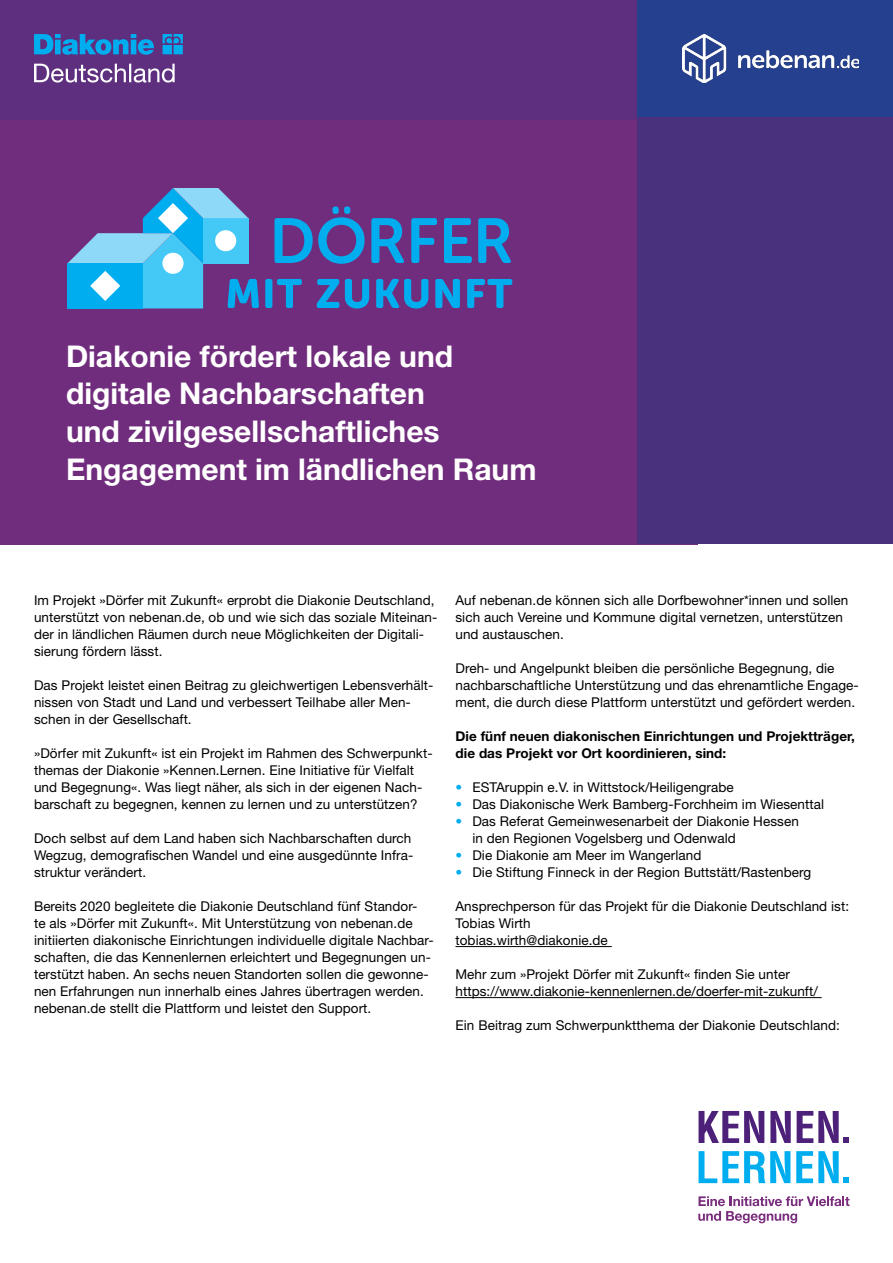
<style>
.page{position:relative;width:893px;height:1263px;background:#fff}
.page>*{position:absolute;margin:0;border:0;box-sizing:border-box;transform-origin:0 0}
.t1{font:700 30px/37.8px "Helvetica Neue LT Pro";color:#fff}
.t2{font:13.5px/17px "Helvetica Neue LT Pro";letter-spacing:.005em;color:#000}
.t3{font:700 13.5px/17px "Helvetica Neue LT Pro";letter-spacing:.005em;color:#000}
.s1{color:#00aeef}
</style>
<div class="page">
<div style="left:0;top:88px;width:697px;height:456px;background:#712d7d"></div>
<div style="left:0;top:0;width:697px;height:119px;background:#5e2f7e"></div>
<div style="left:638px;top:0;width:255px;height:119px;background:#25408f"></div>
<div style="left:638px;top:118px;width:255px;height:426px;background:#4a317e"></div>
<svg style="left:34px;top:64px;width:141px;height:19px"></svg>
<svg style="left:34px;top:34px;width:149px;height:21px"></svg>
<hr style="left:455px;top:946px;width:157px;height:1px;background:#000">
<hr style="left:455px;top:997px;width:367px;height:1px;background:#000">
<img style="left:683px;top:34px;width:176px;height:48px">
<svg style="left:274px;top:207px;width:91px;height:57px"></svg>
<svg style="left:371px;top:218px;width:33px;height:45px"></svg>
<svg style="left:411px;top:218px;width:26px;height:45px"></svg>
<svg style="left:444px;top:218px;width:28px;height:45px"></svg>
<svg style="left:478px;top:218px;width:33px;height:45px"></svg>
<svg style="left:68px;top:188px;width:191px;height:120px"></svg>
<div style="left:265px;top:279px;width:7px;height:29px;background:#00aeef;border-radius:2px"></div>
<svg style="left:277px;top:279px;width:25px;height:29px"></svg>
<svg style="left:317px;top:279px;width:22px;height:29px"></svg>
<svg style="left:345px;top:279px;width:24px;height:29px"></svg>
<svg style="left:376px;top:279px;width:52px;height:29px"></svg>
<svg style="left:435px;top:279px;width:25px;height:29px"></svg>
<svg style="left:467px;top:279px;width:45px;height:29px"></svg>
<svg style="left:698px;top:1196px;width:152px;height:27px"></svg>
<svg style="left:698px;top:1111px;width:66px;height:32px"></svg>
<svg style="left:770px;top:1111px;width:21px;height:32px"></svg>
<svg style="left:797px;top:1111px;width:52px;height:32px"></svg>
<svg style="left:698px;top:1151px;width:92px;height:32px"></svg>
<svg style="left:796px;top:1151px;width:53px;height:32px"></svg>
<h1 class="t1" style="left:66px;top:336px;width:472px">Diakonie fördert lokale und digitale Nachbarschaften<br>und zivilgesellschaftliches<br>Engagement im ländlichen Raum</h1>
<p class="t2" style="left:34px;top:591px;width:405px">Im Projekt »Dörfer mit Zukunft« erprobt die Diakonie Deutschland, unterstützt von nebenan.de, ob und wie sich das soziale Miteinan&shy;der in ländlichen Räumen durch neue Möglichkeiten der Digitali&shy;sierung fördern lässt.</p>
<p class="t2" style="left:34px;top:676px;width:401px">Das Projekt leistet einen Beitrag zu gleichwertigen Lebensverhält&shy;nissen von Stadt und Land und verbessert Teilhabe aller Men&shy;schen in der Gesellschaft.</p>
<p class="t2" style="left:34px;top:744px;width:400px">»Dörfer mit Zukunft« ist ein Projekt im Rahmen des Schwerpunkt&shy;themas der Diakonie »Kennen.Lernen. Eine Initiative für Vielfalt und Begegnung«. Was liegt näher, als sich in der eigenen Nach&shy;barschaft zu begegnen, kennen zu lernen und zu unterstützen?</p>
<p class="t2" style="left:34px;top:829px;width:381px">Doch selbst auf dem Land haben sich Nachbarschaften durch<br>Wegzug, demografischen Wandel und eine ausgedünnte Infra&shy;struktur verändert.</p>
<p class="t2" style="left:34px;top:898px;width:401px">Bereits 2020 begleitete die Diakonie Deutschland fünf Standor-<br>te als »Dörfer mit Zukunft«. Mit Unterstützung von nebenan.de initiierten diakonische Einrichtungen individuelle digitale Nachbar&shy;schaften, die das Kennenlernen erleichtert und Begegnungen un&shy;terstützt haben. An sechs neuen Standorten sollen die gewonne&shy;nen Erfahrungen nun innerhalb eines Jahres übertragen werden. nebenan.de stellt die Plattform und leistet den Support.</p>
<p class="t2" style="left:455px;top:591px;width:394px">Auf nebenan.de können sich alle Dorfbewohner*innen und sollen sich auch Vereine und Kommune digital vernetzen, unterstützen und austauschen.</p>
<p class="t2" style="left:455px;top:659px;width:405px">Dreh- und Angelpunkt bleiben die persönliche Begegnung, die nachbarschaftliche Unterstützung und das ehrenamtliche Engage&shy;ment, die durch diese Plattform unterstützt und gefördert werden.</p>
<p class="t3" style="left:455px;top:727px;width:401px">Die fünf neuen diakonischen Einrichtungen und Projektträger, die das Projekt vor Ort koordinieren, sind:</p>
<p class="t2" style="left:455px;top:778px;width:280px"><span class="s1">•</span> ESTAruppin e.V. in Wittstock/Heiligengrabe</p>
<p class="t2" style="left:455px;top:795px;width:370px"><span class="s1">•</span> Das Diakonische Werk Bamberg-Forchheim im Wiesenttal</p>
<p class="t2" style="left:472px;top:812px;width:328px;text-indent:-17px"><span class="s1">•</span> Das Referat Gemeinwesenarbeit der Diakonie Hessen in den Regionen Vogelsberg und Odenwald</p>
<p class="t2" style="left:455px;top:846px;width:247px"><span class="s1">•</span> Die Diakonie am Meer im Wangerland</p>
<p class="t2" style="left:455px;top:863px;width:357px"><span class="s1">•</span> Die Stiftung Finneck in der Region Buttstätt/Rastenberg</p>
<p class="t2" style="left:455px;top:898px;width:395px">Ansprechperson für das Projekt für die Diakonie Deutschland ist:<br>Tobias Wirth<br>tobias.wirth@diakonie.de</p>
<p class="t2" style="left:455px;top:966px;width:364px">Mehr zum »Projekt Dörfer mit Zukunft« finden Sie unter https://www.diakonie-kennenlernen.de/doerfer-mit-zukunft/</p>
<p class="t2" style="left:455px;top:1017px;width:386px">Ein Beitrag zum Schwerpunktthema der Diakonie Deutschland:</p>
</div>
